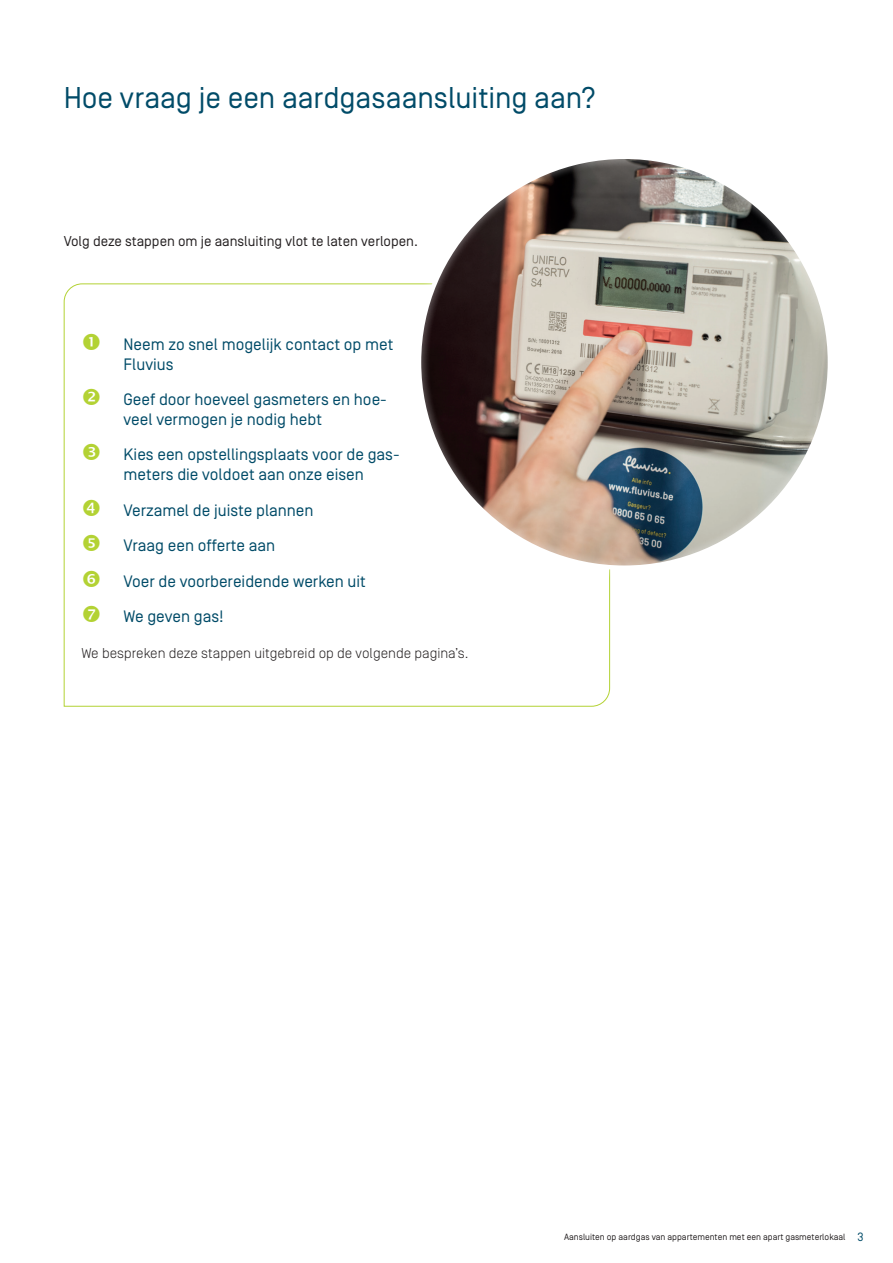
<style>
.page{position:relative;width:893px;height:1263px;background:#fff}
.page>*{position:absolute;margin:0;border:0;box-sizing:border-box;transform-origin:0 0}
.t1{font:30px "Simplon BP Regular";letter-spacing:-.005em;color:#004b68}
.t2{font:16.5px/19.8px "Simplon BP Regular";color:#004b68}
.t3{font:300 14.25px "Simplon BP";color:#231f20}
.t4{font:14.25px "Simplon BP Regular";color:#231f20}
.t5{font:9px "Simplon BP Regular";color:#231f20}
.s1{font-size:12px;color:#004b68}
</style>
<div class="page">
<svg style="left:63px;top:283px;width:547px;height:424px"></svg>
<div style="left:407px;top:145px;width:435px;height:434px;background:#fff;opacity:.75"></div>
<svg style="left:83px;top:333px;width:17px;height:17px"></svg>
<svg style="left:83px;top:388px;width:17px;height:17px"></svg>
<svg style="left:83px;top:444px;width:17px;height:16px"></svg>
<svg style="left:83px;top:499px;width:17px;height:17px"></svg>
<svg style="left:83px;top:535px;width:17px;height:16px"></svg>
<svg style="left:83px;top:570px;width:17px;height:17px"></svg>
<svg style="left:83px;top:606px;width:17px;height:16px"></svg>
<h1 class="t1" style="left:64px;top:80px;width:534px">Hoe vraag je een aardgasaansluiting aan?</h1>
<p class="t4" style="left:64px;top:233px;width:356px">Volg deze stappen om je aansluiting vlot te laten verlopen.</p>
<p class="t2" style="left:124px;top:334px;width:271px">Neem zo snel mogelijk contact op met<br>Fluvius</p>
<p class="t2" style="left:124px;top:389px;width:265px">Geef door hoeveel gasmeters en hoe&shy;veel vermogen je nodig hebt</p>
<p class="t2" style="left:124px;top:445px;width:278px">Kies een opstellingsplaats voor de gas&shy;meters die voldoet aan onze eisen</p>
<p class="t2" style="left:124px;top:492px;width:244px;line-height:35.5px">Verzamel de juiste plannen<br>Vraag een offerte aan<br>Voer de voorbereidende werken uit<br>We geven gas!</p>
<p class="t3" style="left:82px;top:644px;width:388px">We bespreken deze stappen uitgebreid op de volgende pagina’s.</p>
<p class="t5" style="left:564px;top:1232px;width:301px">Aansluiten op aardgas van appartementen met een apart gasmeterlokaal <span class="s1">3</span></p>
</div>
